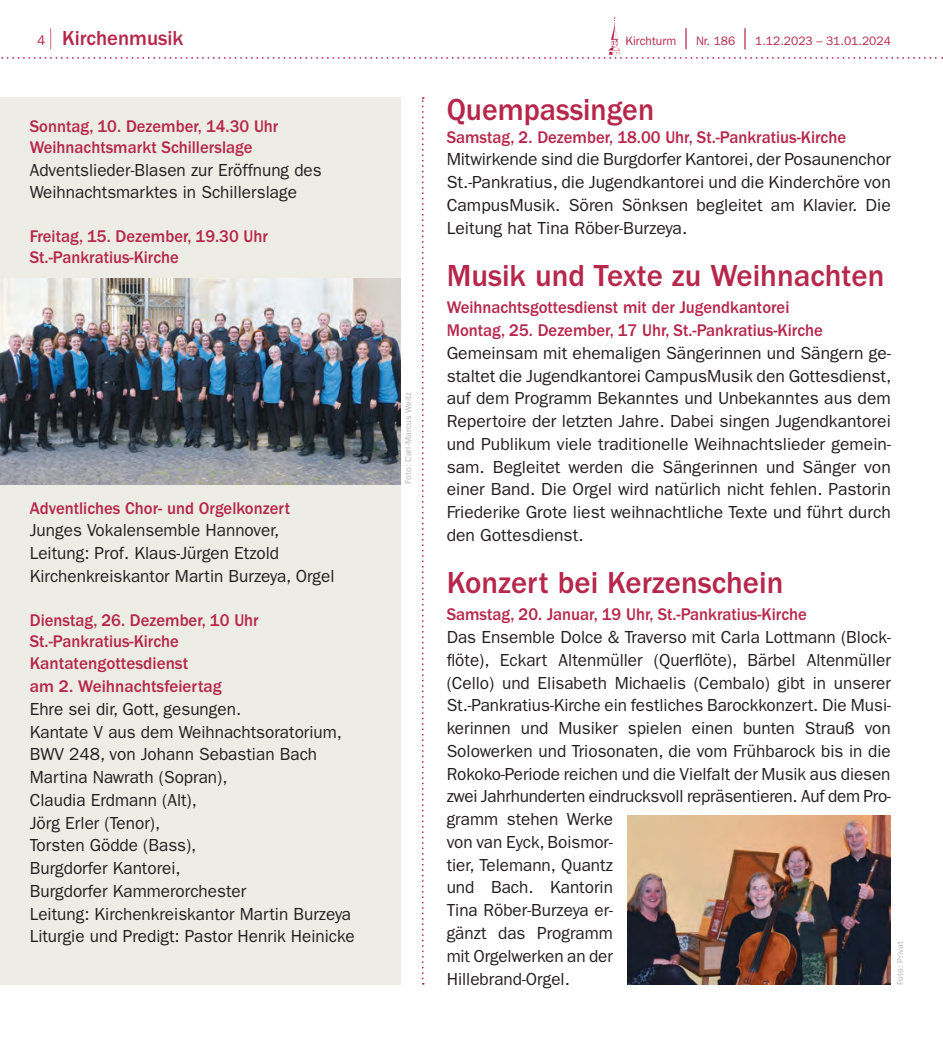
<style>
.page{position:relative;width:943px;height:1042px;background:#fff}
.page>*{position:absolute;margin:0;border:0;box-sizing:border-box;transform-origin:0 0}
.t1{font:500 31.5px "ITC Franklin Gothic Std";color:#b6274b}
.t2{font:500 31.5px "ITC Franklin Gothic Std";color:#b6274b;scale:.95 1}
.t3{font:500 21px "ITC Franklin Gothic Std";color:#b6274b}
.t4{font:17.5px/22.8px "ITC Franklin Gothic Std";color:#231f20}
.t5{font:500 17.5px/21px "ITC Franklin Gothic Std";color:#b6274b;scale:.95 1}
.t6{font:500 17.5px/22.8px "ITC Franklin Gothic Std";color:#b6274b}
.t7{font:12.25px "ITC Franklin Gothic Std";color:#b6274b}
.t8{font:8.75px "ITC Franklin Gothic Std";letter-spacing:.01em;color:#939598}
.s1{font-weight:400;font-size:14px}
.s2{font-weight:400}
.s3{font-size:21px}
</style>
<div class="page">
<svg style="left:1px;top:17px;width:942px;height:42px"></svg>
<img style="left:628px;top:816px;width:262px;height:168px">
<div style="left:0;top:97px;width:400px;height:887px;background:#eeede5"></div>
<svg style="left:422px;top:97px;width:2px;height:887px"></svg>
<img style="left:0;top:278px;width:400px;height:206px">
<p class="t3" style="left:37px;top:26px;width:148px"><span class="s1">4</span> <span class="s2">|</span> Kirchenmusik</p>
<p class="t7" style="left:625px;top:34px;width:267px">Kirchturm <span class="s3">|</span> Nr. 186 <span class="s3">|</span> 1.12.2023 – 31.01.2024</p>
<p class="t5" style="left:30px;top:116px;width:263px">Sonntag, 10. Dezember, 14.30 Uhr<br>Weihnachtsmarkt Schillerslage</p>
<p class="t4" style="left:30px;top:158px;width:293px">Adventslieder-Blasen zur Eröffnung des<br>Weihnachtsmarktes in Schillerslage</p>
<p class="t5" style="left:30px;top:226px;width:252px">Freitag, 15. Dezember, 19.30 Uhr<br>St.-Pankratius-Kirche</p>
<p class="t5" style="left:30px;top:497px;width:275px">Adventliches Chor- und Orgelkonzert</p>
<p class="t4" style="left:30px;top:519px;width:306px">Junges Vokalensemble Hannover,<br>Leitung: Prof. Klaus-Jürgen Etzold<br>Kirchenkreiskantor Martin Burzeya, Orgel</p>
<p class="t5" style="left:30px;top:609px;width:242px">Dienstag, 26. Dezember, 10 Uhr<br>St.-Pankratius-Kirche</p>
<p class="t6" style="left:30px;top:652px;width:193px">Kantatengottesdienst<br>am 2. Weihnachtsfeiertag</p>
<p class="t4" style="left:30px;top:697px;width:326px">Ehre sei dir, Gott, gesungen.<br>Kantate V aus dem Weihnachtsoratorium,<br>BWV 248, von Johann Sebastian Bach<br>Martina Nawrath (Sopran),<br>Claudia Erdmann (Alt),<br>Jörg Erler (Tenor),<br>Torsten Gödde (Bass),<br>Burgdorfer Kantorei,<br>Burgdorfer Kammerorchester<br>Leitung: Kirchenkreiskantor Martin Burzeya<br>Liturgie und Predigt: Pastor Henrik Heinicke</p>
<p class="t8" style="left:403px;top:484px;width:93px;rotate:-90deg">Foto: Carl-Marcus Weitz</p>
<h1 class="t2" style="left:446px;top:92px;width:220px">Quempassingen</h1>
<p class="t5" style="left:446px;top:127px;width:422px">Samstag, 2. Dezember, 18.00 Uhr, St.-Pankratius-Kirche</p>
<p class="t4" style="left:446px;top:148px;width:446px;text-align:justify">Mitwirkende sind die Burgdorfer Kantorei, der Posaunenchor St.-Pankratius, die Jugendkantorei und die Kinderchöre von CampusMusik. Sören Sönksen begleitet am Klavier. Die Leitung hat Tina Röber-Burzeya.</p>
<h1 class="t1" style="left:446px;top:257px;width:439px">Musik und Texte zu Weihnachten</h1>
<p class="t5" style="left:446px;top:296px;width:397px;line-height:22.8px">Weihnachtsgottesdienst mit der Jugendkantorei<br>Montag, 25. Dezember, 17 Uhr, St.-Pankratius-Kirche</p>
<p class="t4" style="left:446px;top:342px;width:446px;text-align:justify">Gemeinsam mit ehemaligen Sängerinnen und Sängern ge&shy;staltet die Jugendkantorei CampusMusik den Gottesdienst, auf dem Programm Bekanntes und Unbekanntes aus dem Repertoire der letzten Jahre. Dabei singen Jugendkantorei und Publikum viele traditionelle Weihnachtslieder gemein&shy;sam. Begleitet werden die Sängerinnen und Sänger von einer Band. Die Orgel wird natürlich nicht fehlen. Pastorin Friederike Grote liest weihnachtliche Texte und führt durch den Gottesdienst.</p>
<h1 class="t1" style="left:446px;top:564px;width:338px">Konzert bei Kerzenschein</h1>
<p class="t5" style="left:446px;top:604px;width:380px">Samstag, 20. Januar, 19 Uhr, St.-Pankratius-Kirche</p>
<p class="t4" style="left:446px;top:626px;width:446px">Das Ensemble Dolce &amp; Traverso mit Carla Lottmann (Block&shy;flöte), Eckart Altenmüller (Querflöte), Bärbel Altenmüller (Cello) und Elisabeth Michaelis (Cembalo) gibt in unserer St.-Pankratius-Kirche ein festliches Barockkonzert. Die Musi&shy;kerinnen und Musiker spielen einen bunten Strauß von Solowerken und Triosonaten, die vom Frühbarock bis in die Rokoko-Periode reichen und die Vielfalt der Musik aus diesen zwei Jahrhunderten eindrucksvoll repräsentieren. Auf dem Pro&shy;gramm stehen Werke<br>von van Eyck, Boismor-<br>tier, Telemann, Quantz<br>und Bach. Kantorin<br>Tina Röber-Burzeya er-<br>gänzt das Programm<br>mit Orgelwerken an der<br>Hillebrand-Orgel.</p>
<p class="t8" style="left:895px;top:985px;width:45px;rotate:-90deg">Foto: Privat</p>
</div>
